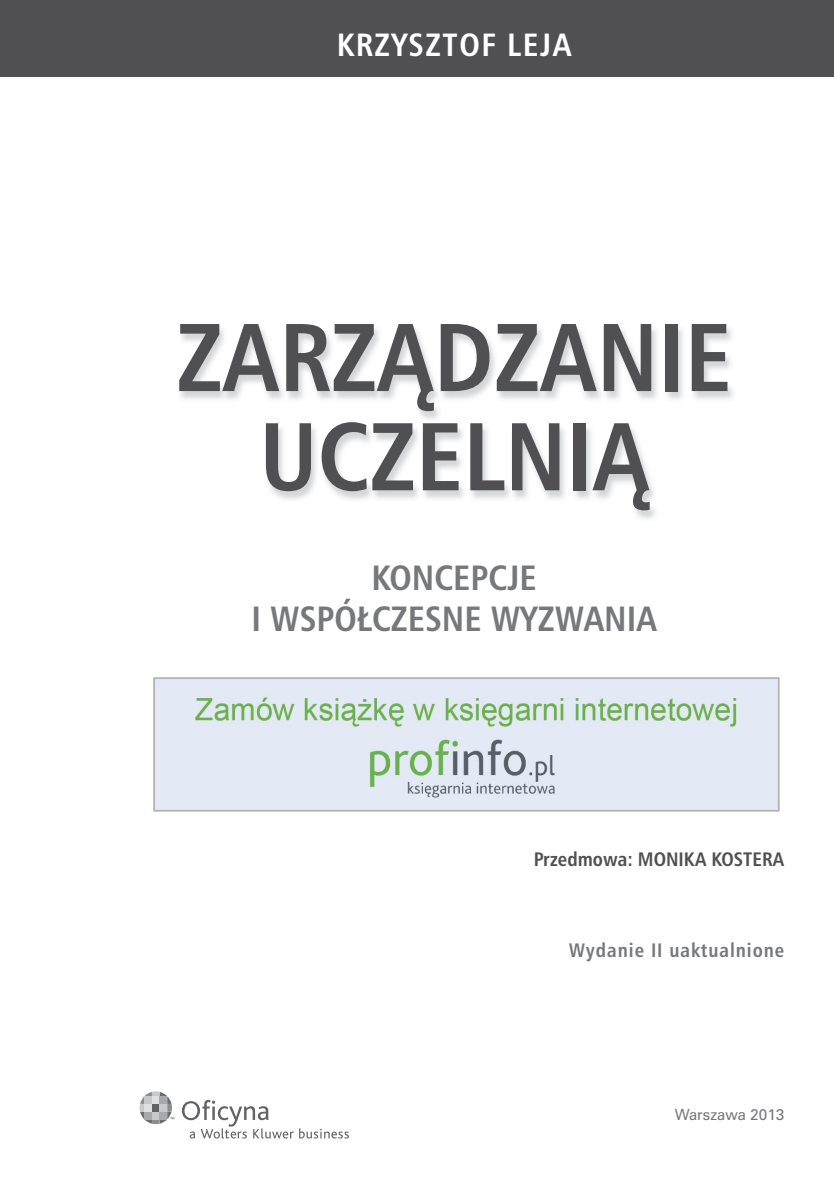
<style>
.page{position:relative;width:834px;height:1191px;background:#fff}
.page>*{position:absolute;margin:0;border:0;box-sizing:border-box;transform-origin:0 0}
.t1{font:700 93.27px/99.2px "Humnst 777 Cn PL";color:#505052;text-align:center}
.t2{font:700 33.95px/40.8px "Humnst 777 Cn PL";color:#76787b;text-align:center}
.t3{font:700 31.15px "Humnst 777 Cn PL";letter-spacing:.05em;color:#fff}
.t4{font:700 18.9px "Humnst 777 Cn PL";color:#505052}
.t5{font:700 18.9px "Humnst 777 Cn PL";letter-spacing:.05em;color:#76787b}
.t6{font:14px "Zurich PL";color:#76787b}
</style>
<div class="page">
<svg style="left:139px;top:1091px;width:35px;height:33px"></svg>
<svg style="left:182px;top:1099px;width:167px;height:39px"></svg>
<div style="left:0;top:0;width:833px;height:76px;background:#505052"></div>
<img style="left:154px;top:677px;width:625px;height:134px">
<p class="t3" style="left:337px;top:24px;width:236px">KRZYSZTOF LEJA</p>
<h1 class="t1" style="left:176px;top:305px;width:557px">ZARZĄDZANIE<br>UCZELNIĄ</h1>
<p class="t2" style="left:251px;top:556px;width:407px">KONCEPCJE<br>I WSPÓŁCZESNE WYZWANIA</p>
<p class="t4" style="left:533px;top:847px;width:252px">Przedmowa: MONIKA KOSTERA</p>
<p class="t5" style="left:568px;top:937px;width:217px">Wydanie II uaktualnione</p>
<p class="t6" style="left:674px;top:1105px;width:111px">Warszawa 2013</p>
</div>
